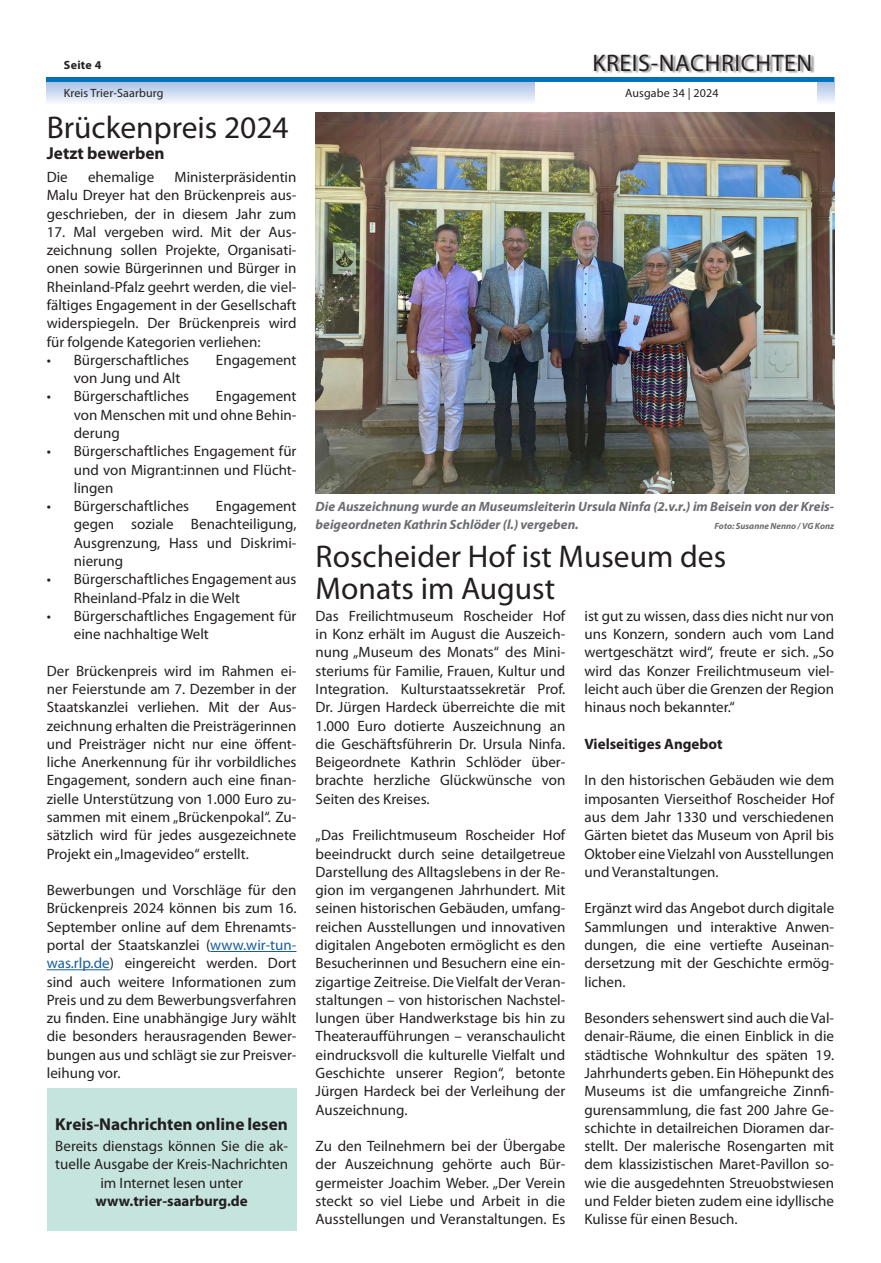
<style>
.page{position:relative;width:881px;height:1263px;background:#fff}
.page>*{position:absolute;margin:0;border:0;box-sizing:border-box;transform-origin:0 0}
.Headline{font:31.5px "Myriad Pro";color:#231f20}
.t1{font:24px "Myriad Pro";letter-spacing:.025em;color:#231f20}
.Subline{font:700 17.25px "Myriad Pro";color:#231f20}
.Fließtext{font:15px/18.3px "Myriad Pro";color:#231f20;text-align:justify}
.Fließtext-2{font:700 15px "Myriad Pro";color:#231f20}
.Bilduntertitel{font:italic 700 13.5px/18.3px "Myriad Pro";color:#6c6d70}
.t2{font:12px "Myriad Pro";letter-spacing:.01em;color:#231f20}
.t3{font:700 12px "Myriad Pro";letter-spacing:.025em;color:#231f20}
.Bilduntertitel-2{font:italic 700 9px "Myriad Pro";color:#6c6d70}
.s1{color:#175d9e}
</style>
<div class="page">
<svg style="left:47px;top:82px;width:786px;height:21px;background:#cedbef"></svg>
<div style="left:535px;top:0;width:281px;height:113px;background:#fff"></div>
<div style="left:594px;top:54px;width:220px;height:20px;background:#231f20;opacity:.5"></div>
<hr style="left:47px;top:78px;width:786px;height:4px;background:#0072bc">
<img style="left:315px;top:113px;width:518px;height:380px">
<hr style="left:210px;top:951px;width:86px;height:1px;background:#175d9e">
<hr style="left:47px;top:969px;width:63px;height:1px;background:#175d9e">
<div style="left:47px;top:1089px;width:249px;height:142px;background:#c6e4de"></div>
<p class="t3" style="left:64px;top:57px;width:39px">Seite 4</p>
<h2 class="t1" style="left:592px;top:48px;width:221px">KREIS-NACHRICHTEN</h2>
<p class="t2" style="left:64px;top:86px;width:101px">Kreis Trier-Saarburg</p>
<p class="t2" style="left:625px;top:86px;width:95px">Ausgabe 34 | 2024</p>
<p class="Headline" style="left:47px;top:108px;width:243px">Brückenpreis 2024</p>
<p class="Subline" style="left:47px;top:142px;width:119px">Jetzt bewerben</p>
<p class="Fließtext" style="left:47px;top:168px;width:23px">Die</p>
<p class="Fließtext" style="left:88px;top:168px;width:68px">ehemalige</p>
<p class="Fließtext" style="left:47px;top:168px;width:251px;text-indent:127px">Ministerpräsidentin Malu Dreyer hat den Brückenpreis aus&shy;geschrieben, der in diesem Jahr zum</p>
<p class="Fließtext" style="left:47px;top:222px;width:251px">17. Mal vergeben wird. Mit der Aus&shy;zeichnung sollen Projekte, Organisati&shy;onen sowie Bürgerinnen und Bürger in Rheinland-Pfalz geehrt werden, die viel&shy;fältiges Engagement in der Gesellschaft widerspiegeln. Der Brückenpreis wird für folgende Kategorien verliehen:</p>
<p class="Fließtext" style="left:47px;top:350px;width:144px">• Bürgerschaftliches</p>
<p class="Fließtext" style="left:216px;top:350px;width:82px">Engagement</p>
<p class="Fließtext" style="left:74px;top:369px;width:108px">von Jung und Alt</p>
<p class="Fließtext" style="left:47px;top:387px;width:144px">• Bürgerschaftliches</p>
<p class="Fließtext" style="left:74px;top:387px;width:224px;text-indent:142px">Engagement von Menschen mit und ohne Behin&shy;derung</p>
<p class="Fließtext" style="left:74px;top:442px;width:224px;text-indent:-27px">• Bürgerschaftliches Engagement für und von Migrant:innen und Flücht&shy;lingen</p>
<p class="Fließtext" style="left:47px;top:497px;width:144px">• Bürgerschaftliches</p>
<p class="Fließtext" style="left:74px;top:497px;width:224px;text-indent:142px">Engagement gegen soziale Benachteiligung, Ausgrenzung, Hass und Diskrimi&shy;nierung</p>
<p class="Fließtext" style="left:74px;top:570px;width:224px;text-indent:-27px">• Bürgerschaftliches Engagement aus<br>Rheinland-Pfalz in die Welt</p>
<p class="Fließtext" style="left:74px;top:606px;width:224px;text-indent:-27px">• Bürgerschaftliches Engagement für eine nachhaltige Welt</p>
<p class="Fließtext" style="left:47px;top:661px;width:251px">Der Brückenpreis wird im Rahmen ei&shy;ner Feierstunde am 7. Dezember in der Staatskanzlei verliehen. Mit der Aus&shy;zeichnung erhalten die Preisträgerinnen und Preisträger nicht nur eine öffent&shy;liche Anerkennung für ihr vorbildliches Engagement, sondern auch eine finan&shy;zielle Unterstützung von 1.000 Euro zu&shy;sammen mit einem „Brückenpokal“. Zu&shy;sätzlich wird für jedes ausgezeichnete Projekt ein „Imagevideo“ erstellt.</p>
<p class="Fließtext" style="left:47px;top:881px;width:251px">Bewerbungen und Vorschläge für den Brückenpreis 2024 können bis zum 16.<br>September online auf dem Ehrenamts&shy;portal der Staatskanzlei (<span class="s1">www.wir-tun&shy;was.rlp.de</span>) eingereicht werden. Dort sind auch weitere Informationen zum Preis und zu dem Bewerbungsverfahren zu finden. Eine unabhängige Jury wählt die besonders herausragenden Bewer&shy;bungen aus und schlägt sie zur Preisver&shy;leihung vor.</p>
<p class="Subline" style="left:55px;top:1113px;width:234px">Kreis-Nachrichten online lesen</p>
<p class="Fließtext" style="left:55px;top:1137px;width:234px;text-align:center">Bereits dienstags können Sie die ak&shy;tuelle Ausgabe der Kreis-Nachrichten im Internet lesen unter</p>
<p class="Fließtext-2" style="left:95px;top:1191px;width:154px">www.trier-saarburg.de</p>
<p class="Bilduntertitel" style="left:315px;top:497px;width:520px">Die Auszeichnung wurde an Museumsleiterin Ursula Ninfa (2.v.r.) im Beisein von der Kreis&shy;beigeordneten Kathrin Schlöder (l.) vergeben.</p>
<p class="Bilduntertitel-2" style="left:714px;top:520px;width:121px">Foto: Susanne Nenno / VG Konz</p>
<p class="Headline" style="left:315px;top:537px;width:412px">Roscheider Hof ist Museum des</p>
<p class="Headline" style="left:315px;top:569px;width:241px">Monats im August</p>
<p class="Fließtext" style="left:315px;top:606px;width:251px">Das Freilichtmuseum Roscheider Hof in Konz erhält im August die Auszeich&shy;nung „Museum des Monats“ des Mini&shy;steriums für Familie, Frauen, Kultur und Integration. Kulturstaatssekretär Prof.<br>Dr. Jürgen Hardeck überreichte die mit 1.000 Euro dotierte Auszeichnung an die Geschäftsführerin Dr. Ursula Ninfa.<br>Beigeordnete Kathrin Schlöder über&shy;brachte herzliche Glückwünsche von Seiten des Kreises.</p>
<p class="Fließtext" style="left:315px;top:826px;width:251px">„Das Freilichtmuseum Roscheider Hof beeindruckt durch seine detailgetreue Darstellung des Alltagslebens in der Re&shy;gion im vergangenen Jahrhundert. Mit seinen historischen Gebäuden, umfang&shy;reichen Ausstellungen und innovativen digitalen Angeboten ermöglicht es den Besucherinnen und Besuchern eine ein&shy;zigartige Zeitreise. Die Vielfalt der Veran&shy;staltungen – von historischen Nachstel&shy;lungen über Handwerkstage bis hin zu Theateraufführungen – veranschaulicht eindrucksvoll die kulturelle Vielfalt und Geschichte unserer Region“, betonte Jürgen Hardeck bei der Verleihung der Auszeichnung.</p>
<p class="Fließtext" style="left:315px;top:1137px;width:251px">Zu den Teilnehmern bei der Übergabe der Auszeichnung gehörte auch Bür&shy;germeister Joachim Weber. „Der Verein steckt so viel Liebe und Arbeit in die Ausstellungen und Veranstaltungen. Es</p>
<p class="Fließtext" style="left:584px;top:606px;width:251px">ist gut zu wissen, dass dies nicht nur von uns Konzern, sondern auch vom Land wertgeschätzt wird“, freute er sich. „So wird das Konzer Freilichtmuseum viel&shy;leicht auch über die Grenzen der Region hinaus noch bekannter.“</p>
<p class="Fließtext-2" style="left:584px;top:734px;width:140px">Vielseitiges Angebot</p>
<p class="Fließtext" style="left:584px;top:771px;width:251px">In den historischen Gebäuden wie dem imposanten Vierseithof Roscheider Hof aus dem Jahr 1330 und verschiedenen Gärten bietet das Museum von April bis Oktober eine Vielzahl von Ausstellungen und Veranstaltungen.</p>
<p class="Fließtext" style="left:584px;top:899px;width:251px">Ergänzt wird das Angebot durch digitale Sammlungen und interaktive Anwen&shy;dungen, die eine vertiefte Auseinan&shy;dersetzung mit der Geschichte ermög&shy;lichen.</p>
<p class="Fließtext" style="left:584px;top:1009px;width:251px">Besonders sehenswert sind auch die Val&shy;denair-Räume, die einen Einblick in die städtische Wohnkultur des späten 19.<br>Jahrhunderts geben. Ein Höhepunkt des Museums ist die umfangreiche Zinnfi&shy;gurensammlung, die fast 200 Jahre Ge&shy;schichte in detailreichen Dioramen dar&shy;stellt. Der malerische Rosengarten mit dem klassizistischen Maret-Pavillon so&shy;wie die ausgedehnten Streuobstwiesen und Felder bieten zudem eine idyllische Kulisse für einen Besuch.</p>
</div>
